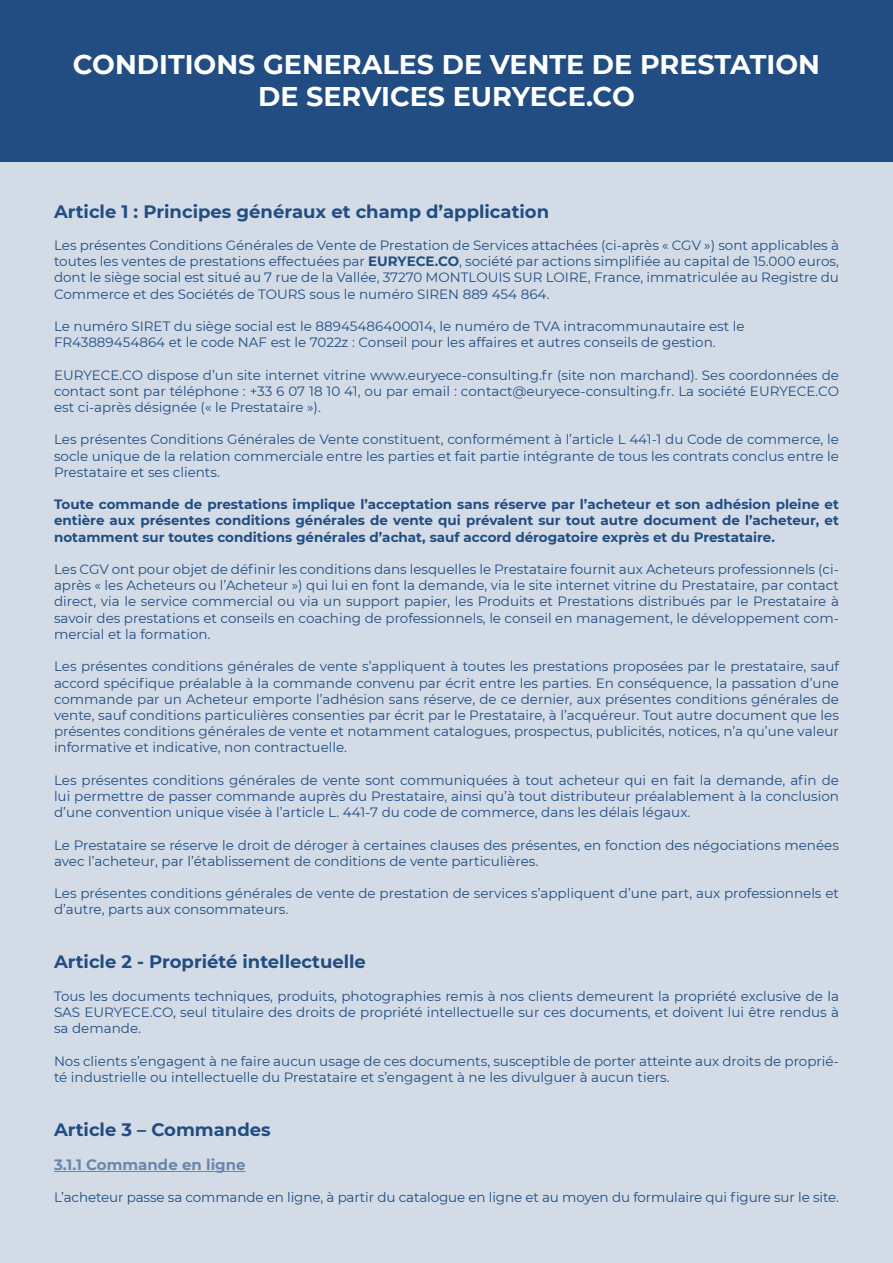
<style>
.page{position:relative;width:893px;height:1263px;background:#d3dce6}
.page>*{position:absolute;margin:0;border:0;box-sizing:border-box;transform-origin:0 0}
.t1{font:700 27px/32.4px "Montserrat";color:#fff;text-align:center}
.t2{font:700 18px "Montserrat";color:#214d82}
.t3{font:700 15px "Montserrat";color:#6987ab}
.t4{font:13.5px/16.2px "Montserrat";color:#214d82;text-align:justify}
.t5{font:700 13.5px/16.2px "Montserrat";color:#214d82;text-align:justify}
.s1{font-weight:700}
</style>
<div class="page">
<div style="left:0;top:0;width:893px;height:161px;background:#214d82"></div>
<hr style="left:54px;top:1171px;width:192px;height:1px;background:#6987ab">
<h1 class="t1" style="left:73px;top:50px;width:749px">CONDITIONS GENERALES DE VENTE DE PRESTATION<br>DE SERVICES EURYECE.CO</h1>
<h2 class="t2" style="left:54px;top:203px;width:497px">Article 1 : Principes généraux et champ d’application</h2>
<p class="t4" style="left:54px;top:238px;width:786px">Les présentes Conditions Générales de Vente de Prestation de Services attachées (ci-après « CGV ») sont applicables à toutes les ventes de prestations effectuées par <span class="s1">EURYECE.CO</span>, société par actions simplifiée au capital de 15.000 euros, dont le siège social est situé au 7 rue de la Vallée, 37270 MONTLOUIS SUR LOIRE, France, immatriculée au Registre du Commerce et des Sociétés de TOURS sous le numéro SIREN 889 454 864.</p>
<p class="t4" style="left:54px;top:318px;width:692px">Le numéro SIRET du siège social est le 88945486400014, le numéro de TVA intracommunautaire est le<br>FR43889454864 et le code NAF est le 7022z : Conseil pour les affaires et autres conseils de gestion.</p>
<p class="t4" style="left:54px;top:366px;width:786px">EURYECE.CO dispose d’un site internet vitrine www.euryece-consulting.fr (site non marchand). Ses coordonnées de contact sont par téléphone : +33 6 07 18 10 41, ou par email : contact@euryece-consulting.fr. La société EURYECE.CO est ci-après désignée (« le Prestataire »).</p>
<p class="t4" style="left:54px;top:431px;width:786px">Les présentes Conditions Générales de Vente constituent, conformément à l’article L 441-1 du Code de commerce, le socle unique de la relation commerciale entre les parties et fait partie intégrante de tous les contrats conclus entre le Prestataire et ses clients.</p>
<p class="t5" style="left:54px;top:497px;width:786px">Toute commande de prestations implique l’acceptation sans réserve par l’acheteur et son adhésion pleine et entière aux présentes conditions générales de vente qui prévalent sur tout autre document de l’acheteur, et notamment sur toutes conditions générales d’achat, sauf accord dérogatoire exprès et du Prestataire.</p>
<p class="t4" style="left:54px;top:561px;width:786px">Les CGV ont pour objet de définir les conditions dans lesquelles le Prestataire fournit aux Acheteurs professionnels (ci&shy;après « les Acheteurs ou l’Acheteur ») qui lui en font la demande, via le site internet vitrine du Prestataire, par contact direct, via le service commercial ou via un support papier, les Produits et Prestations distribués par le Prestataire à savoir des prestations et conseils en coaching de professionnels, le conseil en management, le développement com&shy;mercial et la formation.</p>
<p class="t4" style="left:54px;top:658px;width:786px">Les présentes conditions générales de vente s’appliquent à toutes les prestations proposées par le prestataire, sauf accord spécifique préalable à la commande convenu par écrit entre les parties. En conséquence, la passation d’une commande par un Acheteur emporte l’adhésion sans réserve, de ce dernier, aux présentes conditions générales de vente, sauf conditions particulières consenties par écrit par le Prestataire, à l’acquéreur. Tout autre document que les présentes conditions générales de vente et notamment catalogues, prospectus, publicités, notices, n’a qu’une valeur informative et indicative, non contractuelle.</p>
<p class="t4" style="left:54px;top:771px;width:786px">Les présentes conditions générales de vente sont communiquées à tout acheteur qui en fait la demande, afin de lui permettre de passer commande auprès du Prestataire, ainsi qu’à tout distributeur préalablement à la conclusion d’une convention unique visée à l’article L. 441-7 du code de commerce, dans les délais légaux.</p>
<p class="t4" style="left:54px;top:838px;width:786px">Le Prestataire se réserve le droit de déroger à certaines clauses des présentes, en fonction des négociations menées avec l’acheteur, par l’établissement de conditions de vente particulières.</p>
<p class="t4" style="left:54px;top:885px;width:786px">Les présentes conditions générales de vente de prestation de services s’appliquent d’une part, aux professionnels et d’autre, parts aux consommateurs.</p>
<h2 class="t2" style="left:54px;top:954px;width:313px">Article 2 - Propriété intellectuelle</h2>
<p class="t4" style="left:54px;top:987px;width:786px">Tous les documents techniques, produits, photographies remis à nos clients demeurent la propriété exclusive de la SAS EURYECE.CO, seul titulaire des droits de propriété intellectuelle sur ces documents, et doivent lui être rendus à sa demande.</p>
<p class="t4" style="left:54px;top:1052px;width:786px">Nos clients s’engagent à ne faire aucun usage de ces documents, susceptible de porter atteinte aux droits de proprié&shy;té industrielle ou intellectuelle du Prestataire et s’engagent à ne les divulguer à aucun tiers.</p>
<h2 class="t2" style="left:54px;top:1121px;width:218px">Article 3 – Commandes</h2>
<p class="t3" style="left:54px;top:1158px;width:193px">3.1.1 Commande en ligne</p>
<p class="t4" style="left:54px;top:1189px;width:786px">L’acheteur passe sa commande en ligne, à partir du catalogue en ligne et au moyen du formulaire qui figure sur le site.</p>
</div>
